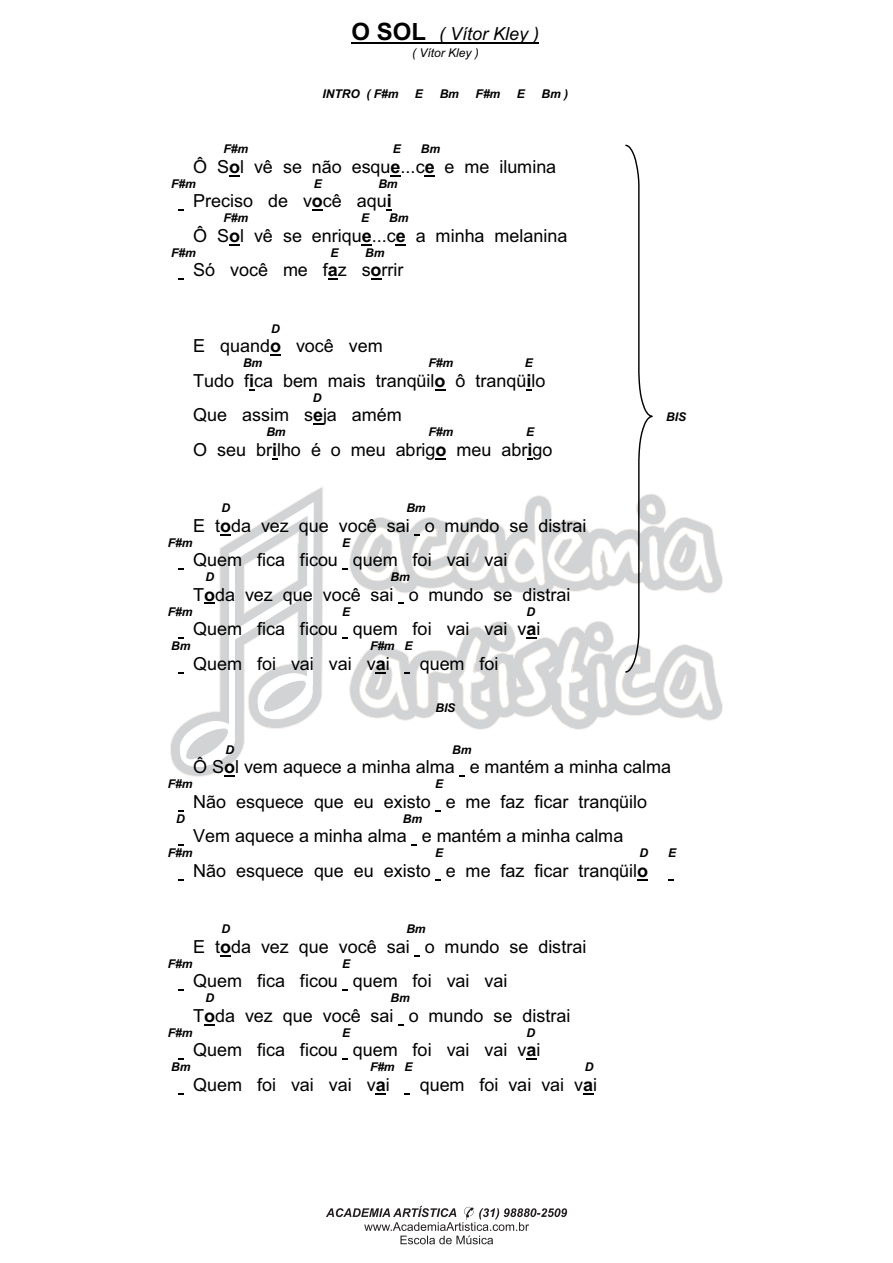
<style>
.page{position:relative;width:893px;height:1263px;background:#fff}
.page>*{position:absolute;margin:0;border:0;box-sizing:border-box;transform-origin:0 0}
.t1{font:18px "Arial";color:#000}
.t2{font:italic 18px "Arial";color:#000}
.t3{font:italic 700 12px "Arial";letter-spacing:-.01em;color:#000}
.t4{font:italic 12px "Arial";color:#000}
.s1{font-weight:700;font-style:normal;font-size:24px}
.s2{font-weight:700}
</style>
<div class="page">
<svg style="left:349px;top:494px;width:374px;height:236px"></svg>
<svg style="left:359px;top:503px;width:354px;height:217px"></svg>
<svg style="left:326px;top:1206px;width:241px;height:38px"></svg>
<hr style="left:352px;top:42px;width:187px;height:2px;background:#000">
<svg style="left:229px;top:175px;width:11px;height:2px"></svg>
<svg style="left:391px;top:175px;width:10px;height:2px"></svg>
<svg style="left:425px;top:175px;width:10px;height:2px"></svg>
<svg style="left:312px;top:209px;width:11px;height:2px"></svg>
<svg style="left:328px;top:278px;width:10px;height:2px"></svg>
<svg style="left:371px;top:278px;width:11px;height:2px"></svg>
<svg style="left:270px;top:354px;width:11px;height:2px"></svg>
<svg style="left:313px;top:423px;width:10px;height:2px"></svg>
<svg style="left:526px;top:637px;width:10px;height:2px"></svg>
<svg style="left:170px;top:486px;width:153px;height:291px"></svg>
<svg style="left:637px;top:879px;width:11px;height:2px"></svg>
<svg style="left:526px;top:1058px;width:10px;height:2px"></svg>
<svg style="left:624px;top:144px;width:30px;height:530px"></svg>
<p class="t2" style="left:352px;top:27px;width:189px"><span class="s1">O SOL</span> ( Vítor Kley )</p>
<p class="t4" style="left:412px;top:48px;width:68px">( Vítor Kley )</p>
<p class="t3" style="left:323px;top:89px;width:77px">INTRO ( F#m</p>
<p class="t3" style="left:415px;top:89px;width:10px">E</p>
<p class="t3" style="left:440px;top:89px;width:21px">Bm</p>
<p class="t3" style="left:476px;top:89px;width:26px">F#m</p>
<p class="t3" style="left:517px;top:89px;width:10px">E</p>
<p class="t3" style="left:541px;top:89px;width:28px">Bm )</p>
<p class="t3" style="left:224px;top:145px;width:26px">F#m</p>
<p class="t3" style="left:393px;top:145px;width:10px">E</p>
<p class="t3" style="left:421px;top:145px;width:21px">Bm</p>
<p class="t1" style="left:193px;top:160px;width:365px">Ô S<span class="s2">o</span>l vê se não esqu<span class="s2">e</span>...c<span class="s2">e</span> e me ilumina</p>
<p class="t3" style="left:171px;top:179px;width:26px">F#m</p>
<p class="t3" style="left:314px;top:179px;width:10px">E</p>
<p class="t3" style="left:378px;top:179px;width:21px">Bm</p>
<p class="t1" style="left:193px;top:194px;width:200px">Preciso de v<span class="s2">o</span>cê aqu<span class="s2">i</span></p>
<p class="t3" style="left:224px;top:214px;width:26px">F#m</p>
<p class="t3" style="left:361px;top:214px;width:10px">E</p>
<p class="t3" style="left:389px;top:214px;width:21px">Bm</p>
<p class="t1" style="left:193px;top:229px;width:376px">Ô S<span class="s2">o</span>l vê se enriqu<span class="s2">e</span>...c<span class="s2">e</span> a minha melanina</p>
<p class="t3" style="left:171px;top:248px;width:26px">F#m</p>
<p class="t3" style="left:330px;top:248px;width:10px">E</p>
<p class="t3" style="left:365px;top:248px;width:21px">Bm</p>
<p class="t1" style="left:193px;top:263px;width:212px">Só você me f<span class="s2">a</span>z s<span class="s2">o</span>rrir</p>
<p class="t3" style="left:271px;top:324px;width:10px">D</p>
<p class="t1" style="left:193px;top:339px;width:191px">E quand<span class="s2">o</span> você vem</p>
<p class="t3" style="left:243px;top:359px;width:21px">Bm</p>
<p class="t3" style="left:429px;top:359px;width:26px">F#m</p>
<p class="t3" style="left:525px;top:359px;width:10px">E</p>
<p class="t1" style="left:193px;top:374px;width:354px">Tudo f<span class="s2">i</span>ca bem mais tranqüil<span class="s2">o</span> ô tranqü<span class="s2">i</span>lo</p>
<p class="t3" style="left:313px;top:393px;width:10px">D</p>
<p class="t1" style="left:193px;top:408px;width:210px">Que assim s<span class="s2">e</span>ja amém</p>
<p class="t3" style="left:666px;top:412px;width:21px">BIS</p>
<p class="t3" style="left:266px;top:428px;width:21px">Bm</p>
<p class="t3" style="left:429px;top:428px;width:26px">F#m</p>
<p class="t3" style="left:526px;top:428px;width:10px">E</p>
<p class="t1" style="left:193px;top:442px;width:361px">O seu br<span class="s2">i</span>lho é o meu abrig<span class="s2">o</span> meu abr<span class="s2">i</span>go</p>
<p class="t3" style="left:221px;top:503px;width:10px">D</p>
<p class="t3" style="left:406px;top:503px;width:21px">Bm</p>
<p class="t1" style="left:193px;top:518px;width:395px">E t<span class="s2">o</span>da vez que você sai o mundo se distrai</p>
<p class="t3" style="left:168px;top:538px;width:26px">F#m</p>
<p class="t3" style="left:342px;top:538px;width:10px">E</p>
<p class="t1" style="left:193px;top:553px;width:316px">Quem fica ficou quem foi vai vai</p>
<p class="t3" style="left:206px;top:573px;width:10px">D</p>
<p class="t3" style="left:391px;top:573px;width:21px">Bm</p>
<p class="t1" style="left:193px;top:587px;width:379px">T<span class="s2">o</span>da vez que você sai o mundo se distrai</p>
<p class="t3" style="left:168px;top:607px;width:26px">F#m</p>
<p class="t3" style="left:342px;top:607px;width:10px">E</p>
<p class="t3" style="left:526px;top:607px;width:10px">D</p>
<p class="t1" style="left:193px;top:622px;width:349px">Quem fica ficou quem foi vai vai v<span class="s2">a</span>i</p>
<p class="t3" style="left:171px;top:641px;width:21px">Bm</p>
<p class="t3" style="left:370px;top:641px;width:44px">F#m E</p>
<p class="t1" style="left:193px;top:657px;width:198px">Quem foi vai vai v<span class="s2">a</span>i</p>
<p class="t1" style="left:420px;top:657px;width:80px">quem foi</p>
<p class="t3" style="left:435px;top:704px;width:21px">BIS</p>
<p class="t3" style="left:226px;top:745px;width:10px">D</p>
<p class="t3" style="left:452px;top:745px;width:21px">Bm</p>
<p class="t1" style="left:193px;top:760px;width:479px">Ô S<span class="s2">o</span>l vem aquece a minha alma e mantém a minha calma</p>
<p class="t3" style="left:168px;top:780px;width:26px">F#m</p>
<p class="t3" style="left:435px;top:780px;width:10px">E</p>
<p class="t1" style="left:193px;top:794px;width:455px">Não esquece que eu existo e me faz ficar tranqüilo</p>
<p class="t3" style="left:176px;top:814px;width:10px">D</p>
<p class="t3" style="left:403px;top:814px;width:21px">Bm</p>
<p class="t1" style="left:193px;top:829px;width:432px">Vem aquece a minha alma e mantém a minha calma</p>
<p class="t3" style="left:168px;top:849px;width:26px">F#m</p>
<p class="t3" style="left:435px;top:849px;width:10px">E</p>
<p class="t3" style="left:639px;top:849px;width:10px">D</p>
<p class="t3" style="left:668px;top:849px;width:10px">E</p>
<p class="t1" style="left:193px;top:864px;width:456px">Não esquece que eu existo e me faz ficar tranqüil<span class="s2">o</span></p>
<p class="t3" style="left:221px;top:925px;width:10px">D</p>
<p class="t3" style="left:406px;top:925px;width:21px">Bm</p>
<p class="t1" style="left:193px;top:939px;width:395px">E t<span class="s2">o</span>da vez que você sai o mundo se distrai</p>
<p class="t3" style="left:168px;top:959px;width:26px">F#m</p>
<p class="t3" style="left:342px;top:959px;width:10px">E</p>
<p class="t1" style="left:193px;top:974px;width:316px">Quem fica ficou quem foi vai vai</p>
<p class="t3" style="left:206px;top:993px;width:10px">D</p>
<p class="t3" style="left:391px;top:993px;width:21px">Bm</p>
<p class="t1" style="left:193px;top:1009px;width:379px">T<span class="s2">o</span>da vez que você sai o mundo se distrai</p>
<p class="t3" style="left:168px;top:1028px;width:26px">F#m</p>
<p class="t3" style="left:342px;top:1028px;width:10px">E</p>
<p class="t3" style="left:526px;top:1028px;width:10px">D</p>
<p class="t1" style="left:193px;top:1043px;width:349px">Quem fica ficou quem foi vai vai v<span class="s2">a</span>i</p>
<p class="t3" style="left:171px;top:1062px;width:21px">Bm</p>
<p class="t3" style="left:370px;top:1062px;width:44px">F#m E</p>
<p class="t3" style="left:585px;top:1062px;width:10px">D</p>
<p class="t1" style="left:193px;top:1078px;width:198px">Quem foi vai vai v<span class="s2">a</span>i</p>
<p class="t1" style="left:420px;top:1078px;width:179px">quem foi vai vai v<span class="s2">a</span>i</p>
</div>
